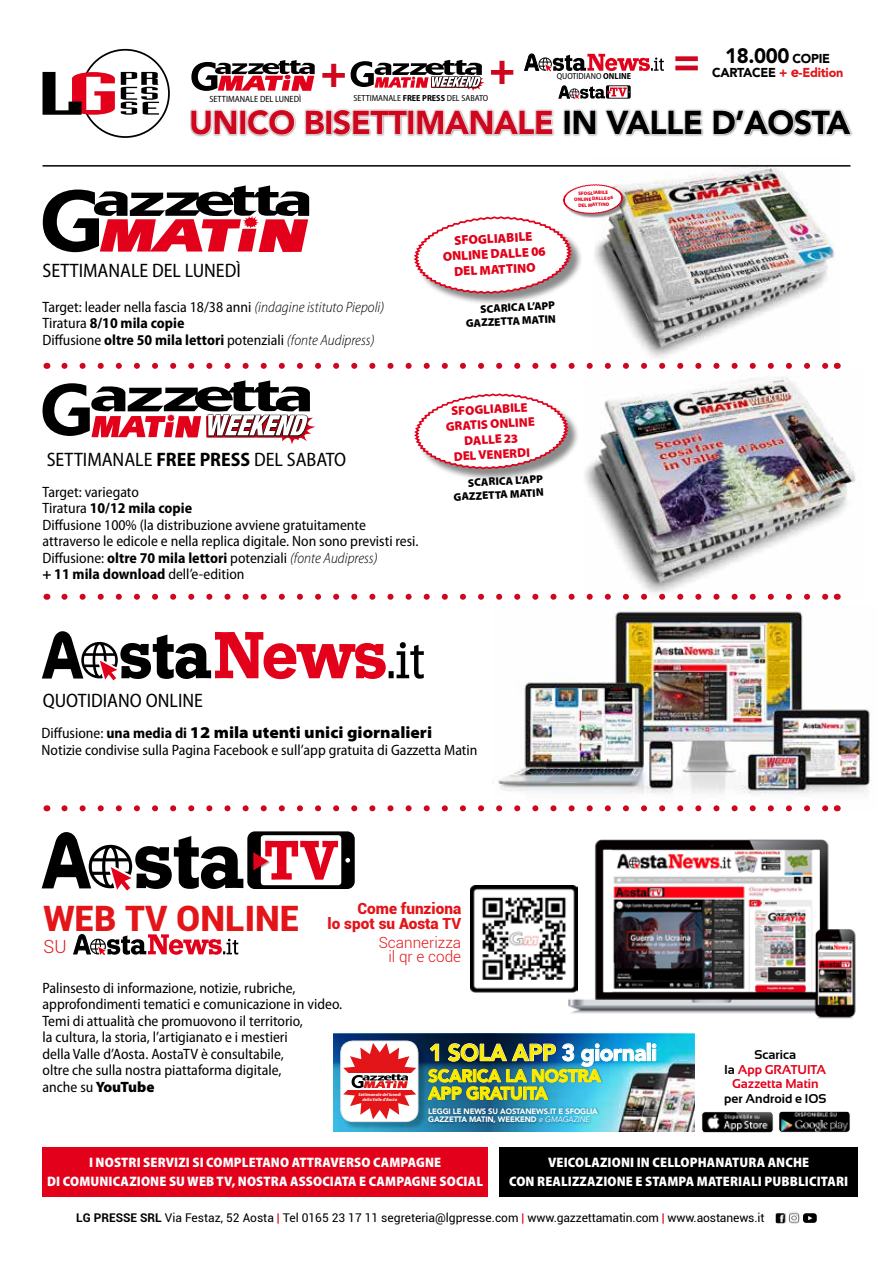
<style>
.page{position:relative;width:893px;height:1263px;background:#fff}
.page>*{position:absolute;margin:0;border:0;box-sizing:border-box;transform-origin:0 0}
.t1{font:900 43.65px "Myriad Pro";color:#ce061e}
.t2{font:900 34.95px "Roboto";color:#e31519}
.t3{font:900 33px "Avenir LT Std";letter-spacing:-.02em;color:#ce061e}
.t4{font:900 23.4px "Avenir LT Std";letter-spacing:-.02em;color:#fff;scale:.95 1}
.t5{font:900 20.7px "Avenir LT Std";color:#000}
.t6{font:semi-condensed 19.5px "Myriad Pro";color:#000}
.t7{font:300 18.15px "Roboto";color:#e31519}
.t8{font:900 17.4px/17.5px "Avenir LT Std";letter-spacing:-.02em;color:#ffed00}
.t9{font:900 semi-expanded 16.5px "Myriad Pro";color:#000}
.t10{font:900 15.3px/14.4px "Roboto";color:#e31519;text-align:right}
.t11{font:300 15.3px/14.4px "Roboto";color:#e31519;text-align:right}
.t12{font:semi-condensed 15px/16.5px "Myriad Pro";color:#000}
.t13{font:900 semi-condensed 13.8px/19px "Myriad Pro";letter-spacing:.01em;color:#fff;text-align:center}
.t14{font:900 12.9px/15.5px "Myriad Pro";color:#e2001a;text-align:center}
.t15{font:700 12.75px/14.7px "Sansation";color:#e2001a;text-align:center}
.t16{font:900 12.75px "Avenir LT Std";letter-spacing:-.02em;color:#e31519}
.t17{font:700 12.75px "Sansation";color:#000}
.t18{font:900 12.6px/15.1px "Myriad Pro";color:#e2001a;text-align:center}
.t19{font:12px "Roboto";color:#000}
.t20{font:900 11.1px/13.4px "Myriad Pro";color:#000;text-align:right}
.t21{font:semi-condensed 9px "Myriad Pro";color:#000}
.t22{font:semi-condensed 8.85px "Myriad Pro";color:#000}
.t23{font:900 7.8px/8.9px "Avenir LT Std";letter-spacing:-.02em;color:#fff}
.t24{font:900 4.95px/5.8px "Myriad Pro";color:#e2001a;text-align:center}
.t25{font:italic 700 4.35px/5.1px "Myriad Pro";color:#fff;text-align:center}
.s1{font-weight:700}
.s2{font-family:"Myriad Pro";font-size:43.65px;color:#ce061e}
.s3{font-size:12.75px}
.s4{color:#000}
.s5{font-size:15px}
.s6{font-weight:300;font-style:italic}
.s7{font-weight:400;font-stretch:semi-condensed;font-size:15px}
.s8{font-weight:700;font-stretch:semi-condensed;font-size:15px}
.s9{font-weight:900;font-stretch:normal}
.s10{color:#ffed00}
.s11{font-weight:400;font-style:italic}
.s12{color:#e2001a}
</style>
<div class="page">
<img style="left:775px;top:1213px;width:12px;height:11px">
<svg style="left:788px;top:1212px;width:29px;height:12px"></svg>
<div style="left:81px;top:49px;width:89px;height:89px;background:#fff;border:2px solid #000;border-radius:50%"></div>
<svg style="left:43px;top:72px;width:72px;height:43px"></svg>
<svg style="left:121px;top:72px;width:38px;height:43px"></svg>
<svg style="left:191px;top:60px;width:124px;height:31px"></svg>
<svg style="left:351px;top:60px;width:134px;height:31px"></svg>
<div style="left:190px;top:108px;width:663px;height:29px;background:#000;opacity:.5"></div>
<svg style="left:190px;top:109px;width:48px;height:27px"></svg>
<div style="left:240px;top:110px;width:6px;height:24px;border:1px solid #fff"></div>
<svg style="left:247px;top:109px;width:49px;height:27px"></svg>
<svg style="left:305px;top:109px;width:20px;height:26px"></svg>
<div style="left:326px;top:110px;width:6px;height:24px;border:1px solid #fff"></div>
<svg style="left:332px;top:109px;width:76px;height:27px"></svg>
<div style="left:408px;top:110px;width:6px;height:24px;border:1px solid #fff"></div>
<svg style="left:416px;top:108px;width:138px;height:27px"></svg>
<div style="left:564px;top:110px;width:6px;height:24px;border:1px solid #fff"></div>
<svg style="left:573px;top:109px;width:24px;height:26px"></svg>
<svg style="left:604px;top:109px;width:99px;height:26px"></svg>
<svg style="left:712px;top:109px;width:140px;height:27px"></svg>
<svg style="left:524px;top:53px;width:140px;height:18px"></svg>
<svg style="left:606px;top:85px;width:25px;height:14px"></svg>
<svg style="left:558px;top:85px;width:72px;height:14px"></svg>
<hr style="left:43px;top:165px;width:807px;height:2px;background:#000">
<img style="left:498px;top:611px;width:375px;height:201px">
<img style="left:584px;top:368px;width:272px;height:231px">
<svg style="left:43px;top:185px;width:266px;height:67px"></svg>
<div style="left:43px;top:1147px;width:445px;height:49px;background:#e2001a"></div>
<div style="left:499px;top:1147px;width:359px;height:49px;background:#000"></div>
<svg style="left:64px;top:363px;width:764px;height:6px"></svg>
<svg style="left:64px;top:594px;width:764px;height:6px"></svg>
<svg style="left:64px;top:805px;width:764px;height:6px"></svg>
<img style="left:593px;top:165px;width:247px;height:193px">
<div style="left:416px;top:218px;width:168px;height:88px;background:#000;opacity:.46"></div>
<div style="left:564px;top:185px;width:63px;height:33px;background:#000;opacity:.46"></div>
<svg style="left:413px;top:184px;width:211px;height:111px"></svg>
<div style="left:416px;top:395px;width:164px;height:86px;background:#000;opacity:.46"></div>
<svg style="left:414px;top:393px;width:156px;height:77px"></svg>
<svg style="left:41px;top:631px;width:383px;height:49px"></svg>
<svg style="left:43px;top:380px;width:273px;height:65px"></svg>
<svg style="left:41px;top:832px;width:202px;height:58px"></svg>
<div style="left:247px;top:831px;width:108px;height:58px;background:#000;border-radius:8px"></div>
<svg style="left:345px;top:858px;width:5px;height:5px"></svg>
<div style="left:261px;top:835px;width:80px;height:50px;background:#fff;border-radius:3px"></div>
<svg style="left:253px;top:841px;width:85px;height:39px"></svg>
<svg style="left:73px;top:934px;width:165px;height:21px"></svg>
<img style="left:550px;top:839px;width:306px;height:180px">
<img style="left:471px;top:885px;width:106px;height:107px">
<img style="left:703px;top:1113px;width:68px;height:18px">
<div style="left:701px;top:1111px;width:72px;height:22px;border:1px solid #fff;border-radius:4px"></div>
<img style="left:780px;top:1111px;width:69px;height:20px">
<div style="left:778px;top:1111px;width:72px;height:22px;border:1px solid #fff;border-radius:4px"></div>
<img style="left:490px;top:1071px;width:204px;height:60px">
<img style="left:333px;top:1071px;width:157px;height:60px">
<div style="left:427px;top:1068px;width:177px;height:58px;background:#000;opacity:.32"></div>
<svg style="left:333px;top:1034px;width:361px;height:37px;background:#146893"></svg>
<div style="left:429px;top:1041px;width:230px;height:28px;background:#000;opacity:.32"></div>
<img style="left:428px;top:1043px;width:218px;height:57px">
<div style="left:647px;top:1043px;width:4px;height:18px;border:1px solid #fff"></div>
<div style="left:652px;top:1049px;width:4px;height:12px;border:1px solid #fff"></div>
<svg style="left:652px;top:1043px;width:4px;height:5px"></svg>
<div style="left:342px;top:1042px;width:84px;height:88px;background:#000;opacity:.23"></div>
<div style="left:341px;top:1041px;width:77px;height:80px;background:#fff;border-radius:12px"></div>
<svg style="left:343px;top:1043px;width:73px;height:76px"></svg>
<div style="left:340px;top:1041px;width:78px;height:81px;border:1px solid #e5e6e6;border-radius:12px"></div>
<h1 class="t1" style="left:321px;top:47px;width:27px">+</h1>
<h1 class="t1" style="left:489px;top:44px;width:27px">+</h1>
<p class="t22" style="left:557px;top:71px;width:76px">QUOTIDIANO <span class="s1">ONLINE</span></p>
<h3 class="t5" style="left:674px;top:43px;width:158px"><span class="s2">=</span> 18.000 <span class="s3">COPIE</span></h3>
<p class="t16" style="left:712px;top:65px;width:133px"><span class="s4">CARTACEE</span> + <span class="s5">e</span>-Edition</p>
<p class="t21" style="left:209px;top:95px;width:93px">SETTIMANALE DEL LUNEDÌ</p>
<p class="t22" style="left:353px;top:93px;width:136px">SETTIMANALE <span class="s1">FREE PRESS</span> DEL SABATO</p>
<h3 class="t3" style="left:189px;top:102px;width:663px">UNICO BISETTIMANALE <span class="s4">IN VALLE D’AOSTA</span></h3>
<h3 class="t6" style="left:43px;top:260px;width:200px">SETTIMANALE DEL LUNEDÌ</h3>
<p class="t12" style="left:43px;top:299px;width:343px">Target: leader nella fascia 18/38 anni <span class="s6">(indagine istituto Piepoli)<br></span>Tiratura <span class="s1">8/10 mila copie<br></span>Diffusione <span class="s1">oltre 50 mila lettori</span> potenziali <span class="s6">(fonte Audipress)</span></p>
<h3 class="t6" style="left:47px;top:448px;width:301px">SETTIMANALE <span class="s1">FREE PRESS</span> DEL SABATO</h3>
<p class="t12" style="left:43px;top:484px;width:378px">Target: variegato<br>Tiratura <span class="s1">10/12 mila copie<br></span>Diffusione 100% (la distribuzione avviene gratuitamente attraverso le edicole e nella replica digitale. Non sono previsti resi.<br>Diffusione: <span class="s1">oltre 70 mila lettori</span> potenziali <span class="s6">(fonte Audipress)<br></span><span class="s1">+ 11 mila download</span> dell’e-edition</p>
<p class="t14" style="left:442px;top:234px;width:105px;rotate:-3deg">SFOGLIABILE<br>ONLINE DALLE 06<br>DEL MATTINO</p>
<p class="t20" style="left:465px;top:303px;width:92px;rotate:-3deg">SCARICA L’APP<br>GAZZETTA MATIN</p>
<p class="t24" style="left:573px;top:191px;width:41px;rotate:-3deg">SFOGLIABILE<br>ONLINE DALLE 06<br>DEL MATTINO</p>
<p class="t18" style="left:445px;top:404px;width:91px;rotate:-3deg">SFOGLIABILE<br>GRATIS ONLINE<br>DALLE 23<br>DEL VENERDI</p>
<p class="t20" style="left:453px;top:477px;width:92px;rotate:-3deg">SCARICA L’APP<br>GAZZETTA MATIN</p>
<h3 class="t6" style="left:43px;top:689px;width:162px">QUOTIDIANO ONLINE</h3>
<p class="t9" style="left:42px;top:723px;width:392px"><span class="s7">Diffusione:</span> <span class="s8">una media di</span> 12 mila utenti unici giornalieri</p>
<p class="t12" style="left:42px;top:742px;width:437px">Notizie condivise sulla Pagina Facebook e sull’app gratuita di Gazzetta Matin</p>
<p class="t10" style="left:328px;top:901px;width:135px">Come funziona<br>lo spot su Aosta TV</p>
<p class="t11" style="left:379px;top:934px;width:84px">Scannerizza il qr e code</p>
<h2 class="t2" style="left:43px;top:894px;width:257px">WEB TV ONLINE</h2>
<p class="t7" style="left:43px;top:934px;width:25px">SU</p>
<p class="t12" style="left:43px;top:979px;width:301px">Palinsesto di informazione, notizie, rubriche, approfondimenti tematici e comunicazione in video.<br>Temi di attualità che promuovono il territorio,<br>la cultura, la storia, l’artigianato e i mestieri<br>della Valle d’Aosta. AostaTV è consultabile,<br>oltre che sulla nostra piattaforma digitale,<br>anche su <span class="s9">YouTube</span></p>
<h3 class="t4" style="left:429px;top:1038px;width:242px"><span class="s10">1 SOLA APP</span> 3 giornali</h3>
<p class="t8" style="left:428px;top:1067px;width:174px">SCARICA LA NOSTRA<br>APP GRATUITA</p>
<p class="t23" style="left:428px;top:1106px;width:171px">LEGGI LE NEWS SU AOSTANEWS.IT E SFOGLIA<br>GAZZETTA MATIN, WEEKEND <span class="s11">e GMAGAZINE</span></p>
<p class="t25" style="left:358px;top:1092px;width:44px">Settimanale del lunedì della Valle d’Aosta</p>
<p class="t15" style="left:725px;top:1047px;width:103px"><span class="s4">Scarica<br>la</span> App GRATUITA<br>Gazzetta Matin</p>
<p class="t17" style="left:724px;top:1091px;width:104px">per Android e IOS</p>
<p class="t13" style="left:47px;top:1153px;width:437px">I NOSTRI SERVIZI SI COMPLETANO ATTRAVERSO CAMPAGNE<br>DI COMUNICAZIONE SU WEB TV, NOSTRA ASSOCIATA E CAMPAGNE SOCIAL</p>
<p class="t13" style="left:509px;top:1153px;width:341px">VEICOLAZIONI IN CELLOPHANATURA ANCHE<br>CON REALIZZAZIONE E STAMPA MATERIALI PUBBLICITARI</p>
<p class="t19" style="left:76px;top:1209px;width:690px"><span class="s1">LG PRESSE SRL</span> Via Festaz, 52 Aosta <span class="s12">|</span> Tel 0165 23 17 11 segreteria@lgpresse.com <span class="s12">|</span> www.gazzettamatin.com <span class="s12">|</span> www.aostanews.it</p>
</div>
